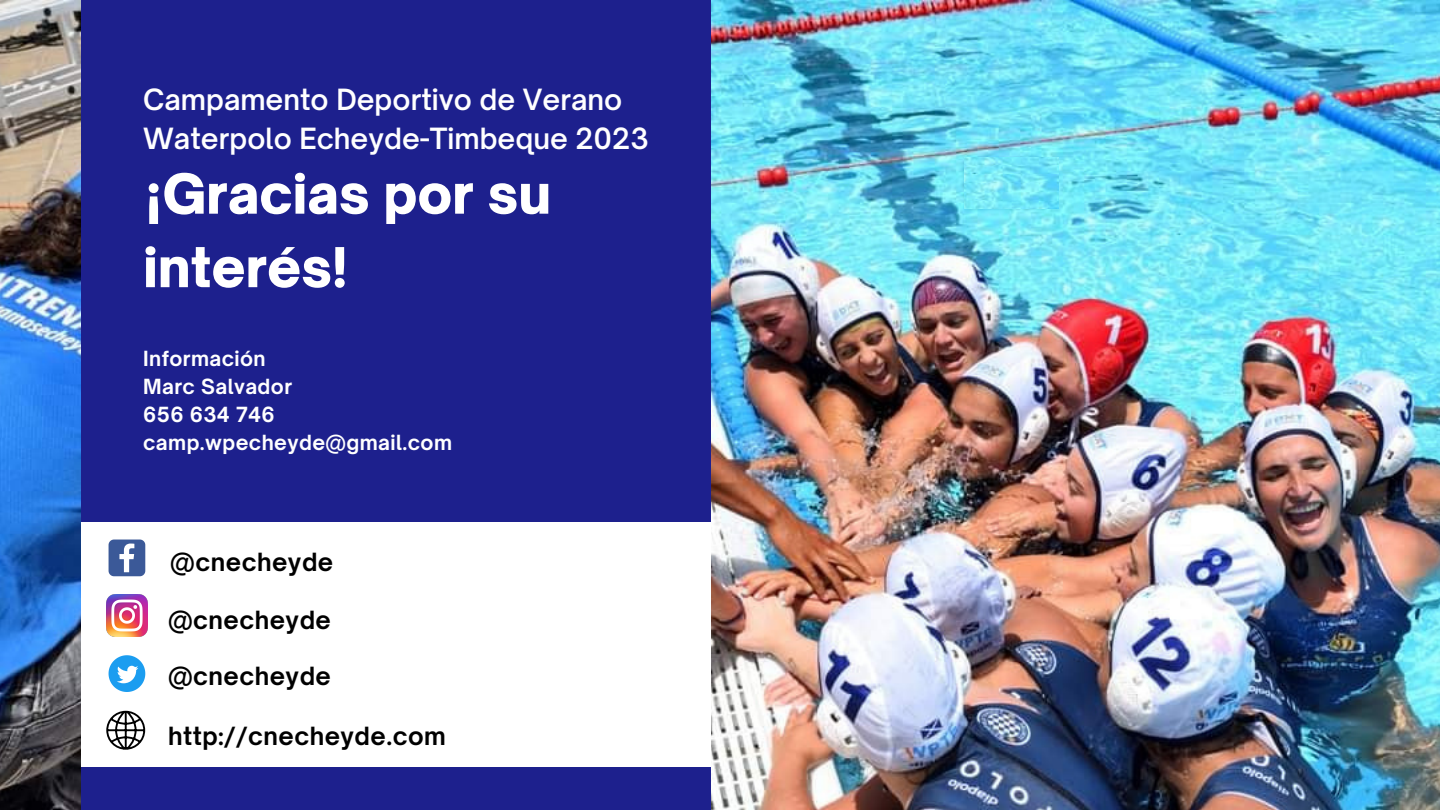
<style>
.page{position:relative;width:1440px;height:810px;background:#fff}
.page>*{position:absolute;margin:0;border:0;box-sizing:border-box;transform-origin:0 0}
.t1{font:900 52.6px/73.5px "Open Sauce One";color:#fff}
.t2{font:600 28px "Open Sauce One";color:#fff}
.t3{font:700 24px "Open Sauce One";letter-spacing:.02em;color:#000}
.t4{font:700 20px "Open Sauce One";letter-spacing:.02em;color:#fff}
</style>
<div class="page">
<img style="left:0;top:0;width:81px;height:810px">
<img style="left:710px;top:0;width:730px;height:810px">
<div style="left:81px;top:0;width:629px;height:810px;background:#1d208d"></div>
<div style="left:81px;top:523px;width:629px;height:244px;background:#fff"></div>
<img style="left:106px;top:595px;width:41px;height:41px">
<svg style="left:109px;top:655px;width:36px;height:37px"></svg>
<svg style="left:109px;top:540px;width:36px;height:36px"></svg>
<svg style="left:106px;top:711px;width:39px;height:39px"></svg>
<img style="left:965px;top:157px;width:93px;height:51px">
<p class="t2" style="left:143px;top:82px;width:481px">Campamento Deportivo de Verano</p>
<p class="t2" style="left:143px;top:121px;width:507px">Waterpolo Echeyde-Timbeque 2023</p>
<p class="t1" style="left:143px;top:157px;width:410px">¡Gracias por su interés!</p>
<p class="t4" style="left:143px;top:346px;width:124px">Información</p>
<p class="t4" style="left:143px;top:374px;width:150px">Marc Salvador</p>
<p class="t4" style="left:143px;top:402px;width:133px">656 634 746</p>
<p class="t4" style="left:143px;top:430px;width:310px">camp.wpecheyde@gmail.com</p>
<p class="t3" style="left:170px;top:547px;width:164px">@cnecheyde</p>
<p class="t3" style="left:168px;top:605px;width:164px">@cnecheyde</p>
<p class="t3" style="left:168px;top:661px;width:164px">@cnecheyde</p>
<p class="t3" style="left:168px;top:721px;width:279px">http://cnecheyde.com</p>
</div>
